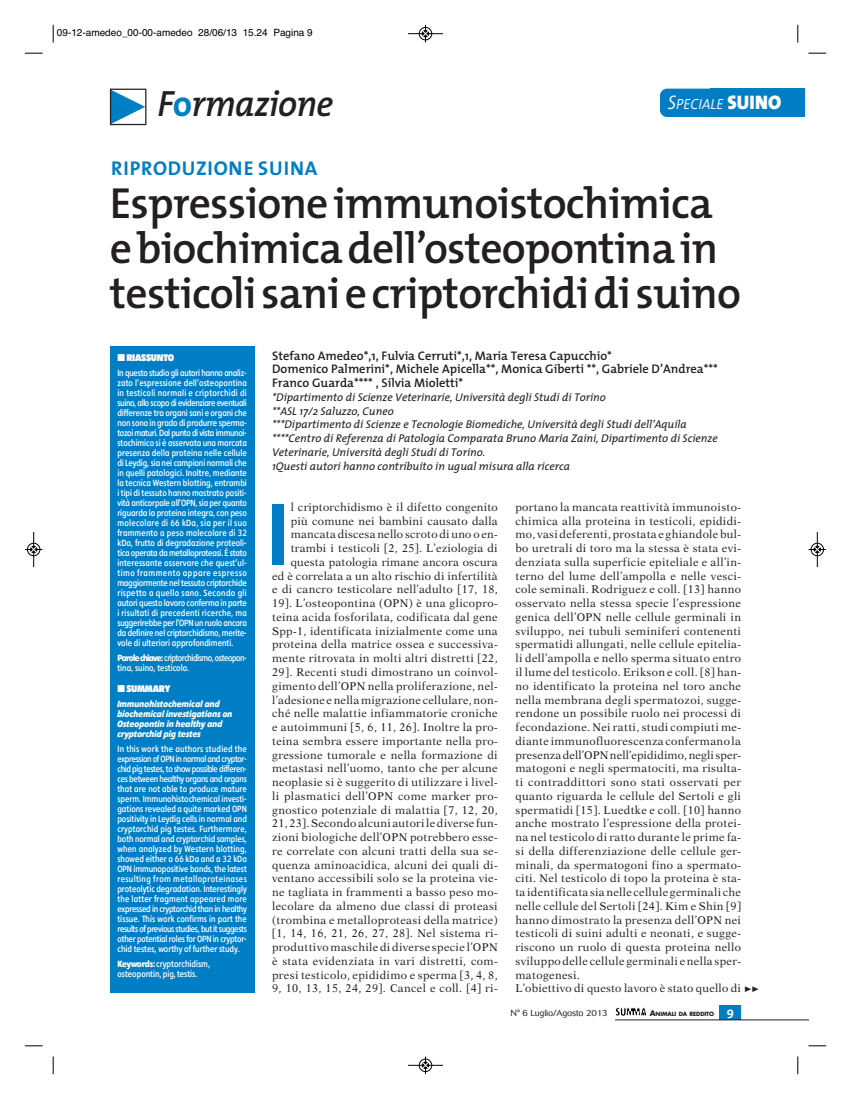
<style>
.page{position:relative;width:851px;height:1099px;background:#fff}
.page>*{position:absolute;margin:0;border:0;box-sizing:border-box;transform-origin:0 0}
.t1{font:700 89.88px "The Mix";color:#007ec5}
.t2{font:600 43.75px/45px "The Mix";letter-spacing:-.02em;color:#231f20}
.t3{font:italic 600 36.75px "The Mix";letter-spacing:-.02em;color:#231f20;scale:.95 1}
.t4{font:700 20px "The Mix";letter-spacing:.035em;color:#007ec5}
.t5{font:italic 300 14.75px "The Mix";color:#fff;scale:.95 1}
.t6{font:600 12.5px/13.8px "The Mix";color:#231f20}
.t7{font:700 12.5px "The Mix";color:#fff}
.t8{font:11.25px/13.8px "New Aster";letter-spacing:.035em;color:#231f20;text-align:right}
.t9{font:italic 11.25px/13.8px "The Mix";color:#231f20}
.t10{font:10px "Helvetica";color:#000}
.t11{font:900 10px "Diamanti Condensed EF";letter-spacing:-.025em;color:#fff}
.t12{font:9.38px/10px "Diamanti Condensed EF";color:#fff;text-align:justify}
.t13{font:italic 700 9.38px/10px "Diamanti Condensed EF";color:#fff}
.t14{font:9.38px/10px "Diamanti Condensed EF";letter-spacing:-.05em;color:#fff}
.t15{font:300 8.75px "Cosmos";letter-spacing:-.015em;color:#231f20}
.t16{font:700 5.62px "Futura";letter-spacing:-.02em;color:#231f20}
.s1{font-weight:700;font-style:normal;color:#007ec5}
.s2{font-size:19.75px}
.s3{font-weight:900;font-style:normal;font-size:19.75px}
.s4{font-weight:700}
.s5{font-family:"Fleches Left Right"}
.s6{font-size:7.5px}
</style>
<div class="page">
<svg style="left:112px;top:91px;width:32px;height:32px"></svg>
<div style="left:110px;top:89px;width:36px;height:36px;border:1px solid #231f20"></div>
<div style="left:719px;top:1005px;width:21px;height:14px;background:#007ec5"></div>
<hr style="left:615px;top:1019px;width:193px;height:1px;background:#231f20">
<svg style="left:615px;top:1007px;width:31px;height:10px"></svg>
<div style="left:110px;top:346px;width:144px;height:646px;background:#007ec5"></div>
<div style="left:659px;top:89px;width:98px;height:28px;background:#007ec5;border-radius:7px"></div>
<div style="left:710px;top:89px;width:94px;height:28px;background:#007ec5"></div>
<svg style="left:53px;top:25px;width:1px;height:18px"></svg>
<svg style="left:25px;top:53px;width:18px;height:1px"></svg>
<svg style="left:797px;top:25px;width:1px;height:18px"></svg>
<svg style="left:808px;top:53px;width:18px;height:1px"></svg>
<svg style="left:53px;top:1056px;width:1px;height:18px"></svg>
<svg style="left:25px;top:1045px;width:18px;height:1px"></svg>
<svg style="left:797px;top:1056px;width:1px;height:18px"></svg>
<svg style="left:808px;top:1045px;width:18px;height:1px"></svg>
<hr style="left:408px;top:33px;width:35px;height:1px;background:#000">
<div style="left:419px;top:27px;width:13px;height:13px;border:1px solid #000;border-radius:50%"></div>
<svg style="left:422px;top:25px;width:6px;height:17px"></svg>
<hr style="left:408px;top:1065px;width:35px;height:1px;background:#000">
<div style="left:419px;top:1058px;width:13px;height:13px;border:1px solid #000;border-radius:50%"></div>
<svg style="left:422px;top:1056px;width:6px;height:18px"></svg>
<hr style="left:33px;top:532px;width:1px;height:35px;background:#000">
<div style="left:27px;top:543px;width:13px;height:13px;border:1px solid #000;border-radius:50%"></div>
<svg style="left:25px;top:546px;width:17px;height:6px"></svg>
<hr style="left:817px;top:532px;width:1px;height:35px;background:#000">
<div style="left:810px;top:543px;width:13px;height:13px;border:1px solid #000;border-radius:50%"></div>
<svg style="left:808px;top:546px;width:17px;height:6px"></svg>
<p class="t10" style="left:57px;top:29px;width:257px">09-12-amedeo_00-00-amedeo 28/06/13 15.24 Pagina 9</p>
<h3 class="t3" style="left:157px;top:88px;width:187px">F<span class="s1">o</span>rmazione</h3>
<h3 class="t4" style="left:111px;top:159px;width:208px">RIPRODUZIONE SUINA</h3>
<h3 class="t5" style="left:667px;top:98px;width:121px"><span class="s2">S</span>PECIALE <span class="s3">SUINO</span></h3>
<h2 class="t2" style="left:110px;top:184px;width:632px">Espressione immunoistochimica e biochimica dell’osteopontina in testicoli sani e criptorchidi di suino</h2>
<p class="t11" style="left:117px;top:353px;width:58px">■ RIASSUNTO</p>
<p class="t12" style="left:117px;top:368px;width:131px">In questo studio gli autori hanno analiz&shy;zato l’espressione dell’osteopontina in testicoli normali e criptorchidi di suino, allo scopo di evidenziare eventuali differenze tra organi sani e organi che non sono in grado di produrre sperma&shy;tozoi maturi. Dal punto di vista immunoi&shy;stochimico si è osservata una marcata presenza della proteina nelle cellule di Leydig, sia nei campioni normali che in quelli patologici. Inoltre, mediante la tecnica Western blotting, entrambi i tipi di tessuto hanno mostrato positi&shy;vità anticorpale all’OPN, sia per quanto riguarda la proteina integra, con peso molecolare di 66 kDa, sia per il suo frammento a peso molecolare di 32 kDa, frutto di degradazione proteoli&shy;tica operata da metalloproteasi. È stato interessante osservare che quest’ul&shy;timo frammento appare espresso maggiormente nel tessuto criptorchide rispetto a quello sano. Secondo gli autori questo lavoro conferma in parte i risultati di precedenti ricerche, ma suggerirebbe per l’OPN un ruolo ancora da definire nel criptorchidismo, merite&shy;vole di ulteriori approfondimenti.</p>
<p class="t14" style="left:117px;top:653px;width:131px"><span class="s4">Parole chiave:</span>criptorchidismo, osteopon&shy;tina, suino, testicolo.</p>
<p class="t11" style="left:117px;top:685px;width:54px">■ SUMMARY</p>
<p class="t13" style="left:117px;top:700px;width:117px">Immunohistochemical and biochemical investigations on<br>Osteopontin in healthy and cryptorchid pig testes</p>
<p class="t12" style="left:117px;top:745px;width:131px">In this work the authors studied the expression of OPN in normal and cryptor&shy;chid pig testes, to show possible differen&shy;ces between healthy organs and organs that are not able to produce mature sperm. Immunohistochemical investi&shy;gations revealed a quite marked OPN positivity in Leydig cells in normal and cryptorchid pig testes. Furthermore, both normal and cryptorchid samples, when analyzed by Western blotting, showed either a 66 kDa and a 32 kDa OPN immunopositive bands, the latest resulting from metalloproteinases proteolytic degradation. Interestingly the latter fragment appeared more expressed in cryptorchid than in healthy tissue. This work confirms in part the results of previous studies, but it suggests other potential roles for OPN in cryptor&shy;chid testes, worthy of further study.</p>
<p class="t12" style="left:117px;top:960px;width:94px"><span class="s4">Keywords:</span>cryptorchidism, osteopontin, pig, testis.</p>
<p class="t6" style="left:272px;top:349px;width:447px">Stefano Amedeo*,1, Fulvia Cerruti*,1, Maria Teresa Capucchio*<br>Domenico Palmerini*, Michele Apicella**, Monica Giberti **, Gabriele D’Andrea***<br>Franco Guarda**** , Silvia Mioletti*</p>
<p class="t9" style="left:272px;top:391px;width:447px">*Dipartimento di Scienze Veterinarie, Università degli Studi di Torino<br>**ASL 17/2 Saluzzo, Cuneo<br>***Dipartimento di Scienze e Tecnologie Biomediche, Università degli Studi dell’Aquila ****Centro di Referenza di Patologia Comparata Bruno Maria Zaini, Dipartimento di Scienze Veterinarie, Università degli Studi di Torino.<br>1Questi autori hanno contribuito in ugual misura alla ricerca</p>
<p class="t8" style="left:272px;top:501px;width:227px">l criptorchidismo è il difetto congenito più comune nei bambini causato dalla mancata discesa nello scroto di uno o en&shy;trambi i testicoli [2, 25]. L’eziologia di questa patologia rimane ancora oscura<br>ed è correlata a un alto rischio di infertilità e di cancro testicolare nell’adulto [17, 18, 19]. L’osteopontina (OPN) è una glicopro&shy;teina acida fosforilata, codificata dal gene Spp-1, identificata inizialmente come una proteina della matrice ossea e successiva&shy;mente ritrovata in molti altri distretti [22, 29]. Recenti studi dimostrano un coinvol&shy;gimento dell’OPN nella proliferazione, nel&shy;l’adesione e nella migrazione cellulare, non&shy;ché nelle malattie infiammatorie croniche e autoimmuni [5, 6, 11, 26]. Inoltre la pro&shy;teina sembra essere importante nella pro&shy;gressione tumorale e nella formazione di metastasi nell’uomo, tanto che per alcune neoplasie si è suggerito di utilizzare i livel&shy;li plasmatici dell’OPN come marker pro&shy;gnostico potenziale di malattia [7, 12, 20, 21, 23]. Secondo alcuni autori le diverse fun&shy;zioni biologiche dell’OPN potrebbero esse&shy;re correlate con alcuni tratti della sua se&shy;quenza aminoacidica, alcuni dei quali di&shy;ventano accessibili solo se la proteina vie&shy;ne tagliata in frammenti a basso peso mo&shy;lecolare da almeno due classi di proteasi (trombina e metalloproteasi della matrice) [1, 14, 16, 21, 26, 27, 28]. Nel sistema ri&shy;produttivo maschile di diverse specie l’OPN è stata evidenziata in vari distretti, com&shy;presi testicolo, epididimo e sperma [3, 4, 8, 9, 10, 13, 15, 24, 29]. Cancel e coll. [4] ri-</p>
<p class="t8" style="left:515px;top:501px;width:227px;text-align:justify">portano la mancata reattività immunoisto&shy;chimica alla proteina in testicoli, epididi&shy;mo, vasi deferenti, prostata e ghiandole bul&shy;bo uretrali di toro ma la stessa è stata evi&shy;denziata sulla superficie epiteliale e all’in&shy;terno del lume dell’ampolla e nelle vesci&shy;cole seminali. Rodriguez e coll. [13] hanno osservato nella stessa specie l’espressione genica dell’OPN nelle cellule germinali in sviluppo, nei tubuli seminiferi contenenti spermatidi allungati, nelle cellule epitelia&shy;li dell’ampolla e nello sperma situato entro il lume del testicolo. Erikson e coll. [8] han&shy;no identificato la proteina nel toro anche nella membrana degli spermatozoi, sugge&shy;rendone un possibile ruolo nei processi di fecondazione. Nei ratti, studi compiuti me&shy;diante immunofluorescenza confermano la presenza dell’OPN nell’epididimo, negli sper&shy;matogoni e negli spermatociti, ma risulta&shy;ti contraddittori sono stati osservati per quanto riguarda le cellule del Sertoli e gli spermatidi [15]. Luedtke e coll. [10] hanno anche mostrato l’espressione della protei&shy;na nel testicolo di ratto durante le prime fa&shy;si della differenziazione delle cellule ger&shy;minali, da spermatogoni fino a spermato&shy;citi. Nel testicolo di topo la proteina è sta&shy;ta identificata sia nelle cellule germinali che nelle cellule del Sertoli [24]. Kim e Shin [9] hanno dimostrato la presenza dell’OPN nei testicoli di suini adulti e neonati, e sugge&shy;riscono un ruolo di questa proteina nello sviluppo delle cellule germinali e nella sper&shy;matogenesi.</p>
<h1 class="t1" style="left:266px;top:495px;width:25px">I</h1>
<p class="t8" style="left:515px;top:982px;width:245px">L’obiettivo di questo lavoro è stato quello di <span class="s5">!!</span></p>
<p class="t15" style="left:510px;top:1009px;width:98px">N° 6 Luglio/Agosto 2013</p>
<p class="t16" style="left:649px;top:1011px;width:66px"><span class="s6">A</span>NIMALI DA REDDITO</p>
<p class="t7" style="left:726px;top:1006px;width:9px">9</p>
</div>
